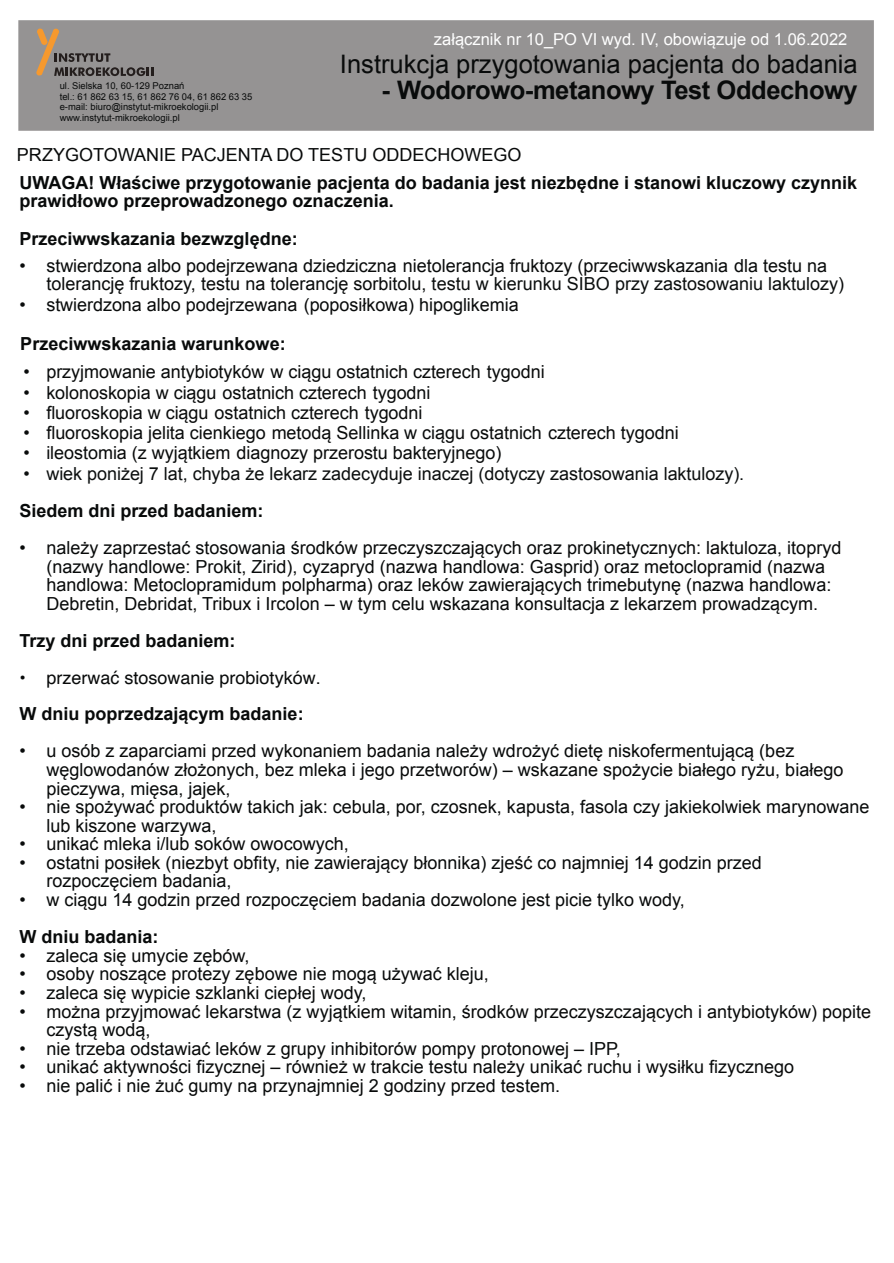
<style>
.page{position:relative;width:894px;height:1263px;background:#fff}
.page>*{position:absolute;margin:0;border:0;box-sizing:border-box;transform-origin:0 0}
.t1{font:25.5px "Arial";color:#090b0b}
.t2{font:700 25.5px "Arial";letter-spacing:-.015em;color:#090b0b}
.t3{font:18px/18.6px "Arial";color:#080a0a}
.t4{font:18px/18.6px "Arial";color:#090b0b}
.t5{font:700 18px/18.6px "Arial";color:#080a0a}
.t6{font:18px "Arial";letter-spacing:-.005em;color:#0c0f0f}
.t7{font:700 18px "Arial";color:#090b0b}
.t8{font:18px "Helvetica";color:#080a0a}
.t9{font:16.5px "Arial";color:#fff}
.t10{font:9.45px/10.5px "Arial";color:#090b0b}
.s1{color:#0c0f0f}
</style>
<div class="page">
<div style="left:18px;top:20px;width:855px;height:111px;background:#959393;border:4px solid #959393"></div>
<svg style="left:36px;top:28px;width:117px;height:48px"></svg>
<p class="t10" style="left:60px;top:82px;width:194px">ul. Sielska 10, 60-129 Poznań<br>tel.: 61 862 63 15, 61 862 76 04, 61 862 63 35 e-mail: biuro@instytut-mikroekologii.pl www.instytut-mikroekologii.pl</p>
<p class="t9" style="left:434px;top:33px;width:415px">załącznik nr 10_PO VI wyd. IV, obowiązuje od 1.06.2022</p>
<h1 class="t1" style="left:340px;top:55px;width:519px">Instrukcja przygotowania pacjenta do badania</h1>
<h1 class="t2" style="left:381px;top:80px;width:477px">- Wodorowo-metanowy Test Oddechowy</h1>
<p class="t3" style="left:17px;top:147px;width:506px">PRZYGOTOWANIE PACJENTA DO TESTU ODDECHOWEGO</p>
<p class="t5" style="left:19px;top:175px;width:839px">UWAGA! Właściwe przygotowanie pacjenta do badania jest niezbędne i stanowi kluczowy czynnik prawidłowo przeprowadzonego oznaczenia.</p>
<p class="t7" style="left:19px;top:232px;width:280px">Przeciwwskazania bezwzględne:</p>
<p class="t4" style="left:46px;top:258px;width:799px;text-indent:-27px">• stwierdzona albo podejrzewana dziedziczna nietolerancja fruktozy (przeciwwskazania dla testu na tolerancję fruktozy, testu na tolerancję sorbitolu, <span class="s1">testu w kierunku SIBO przy zastosowaniu laktulozy</span>)</p>
<p class="t4" style="left:19px;top:297px;width:500px">• stwierdzona albo podejrzewana (poposiłkowa) hipoglikemia</p>
<p class="t7" style="left:20px;top:337px;width:267px">Przeciwwskazania warunkowe:</p>
<p class="t4" style="left:24px;top:364px;width:522px">• przyjmowanie antybiotyków w ciągu ostatnich czterech tygodni</p>
<p class="t4" style="left:24px;top:385px;width:408px">• kolonoskopia w ciągu ostatnich czterech tygodni</p>
<p class="t4" style="left:24px;top:405px;width:400px">• fluoroskopia w ciągu ostatnich czterech tygodni</p>
<p class="t4" style="left:24px;top:425px;width:656px">• fluoroskopia jelita cienkiego metodą Sellinka w ciągu ostatnich czterech tygodni</p>
<p class="t4" style="left:24px;top:445px;width:479px">• ileostomia (z wyjątkiem diagnozy przerostu bakteryjnego)</p>
<p class="t6" style="left:24px;top:467px;width:722px">• wiek poniżej 7 lat, chyba że lekarz zadecyduje inaczej (dotyczy zastosowania laktulozy).</p>
<p class="t5" style="left:19px;top:503px;width:246px">Siedem dni przed badaniem:</p>
<p class="t3" style="left:46px;top:540px;width:796px;text-indent:-27px">• należy zaprzestać stosowania środków przeczyszczających oraz prokinetycznych: laktuloza, itopryd (nazwy handlowe: Prokit, Zirid), cyzapryd (nazwa handlowa: Gasprid) oraz metoclopramid (nazwa handlowa: Metoclopramidum polpharma) oraz leków zawierających trimebutynę (nazwa handlowa:<br>Debretin, Debridat, Tribux i Ircolon – w tym celu wskazana konsultacja z lekarzem prowadzącym.</p>
<p class="t5" style="left:19px;top:633px;width:218px">Trzy dni przed badaniem:</p>
<p class="t8" style="left:19px;top:670px;width:303px">• przerwać stosowanie probiotyków.</p>
<p class="t5" style="left:19px;top:706px;width:286px">W dniu poprzedzającym badanie:</p>
<p class="t3" style="left:46px;top:743px;width:798px;text-indent:-27px">• u osób z zaparciami przed wykonaniem badania należy wdrożyć dietę niskofermentującą (bez węglowodanów złożonych, bez mleka i jego przetworów) – wskazane spożycie białego ryżu, białego pieczywa, mięsa, jajek,</p>
<p class="t3" style="left:46px;top:799px;width:824px;text-indent:-27px">• nie spożywać produktów takich jak: cebula, por, czosnek, kapusta, fasola czy jakiekolwiek marynowane lub kiszone warzywa,</p>
<p class="t3" style="left:19px;top:836px;width:331px">• unikać mleka i/lub soków owocowych,</p>
<p class="t3" style="left:46px;top:855px;width:716px;text-indent:-27px">• ostatni posiłek (niezbyt obfity, nie zawierający błonnika) zjeść co najmniej 14 godzin przed rozpoczęciem badania,</p>
<p class="t3" style="left:19px;top:892px;width:666px">• w ciągu 14 godzin przed rozpoczęciem badania dozwolone jest picie tylko wody,</p>
<p class="t5" style="left:19px;top:929px;width:141px">W dniu badania:</p>
<p class="t3" style="left:19px;top:948px;width:232px">• zaleca się umycie zębów,</p>
<p class="t3" style="left:19px;top:966px;width:471px">• osoby noszące protezy zębowe nie mogą używać kleju,</p>
<p class="t3" style="left:19px;top:985px;width:348px">• zaleca się wypicie szklanki ciepłej wody,</p>
<p class="t3" style="left:46px;top:1004px;width:826px;text-indent:-27px">• można przyjmować lekarstwa (z wyjątkiem witamin, środków przeczyszczających i antybiotyków) popite czystą wodą,</p>
<p class="t3" style="left:19px;top:1041px;width:602px">• nie trzeba odstawiać leków z grupy inhibitorów pompy protonowej – IPP,</p>
<p class="t3" style="left:19px;top:1059px;width:776px">• unikać aktywności fizycznej – również w trakcie testu należy unikać ruchu i wysiłku fizycznego</p>
<p class="t3" style="left:19px;top:1078px;width:542px">• nie palić i nie żuć gumy na przynajmniej 2 godziny przed testem.</p>
</div>
